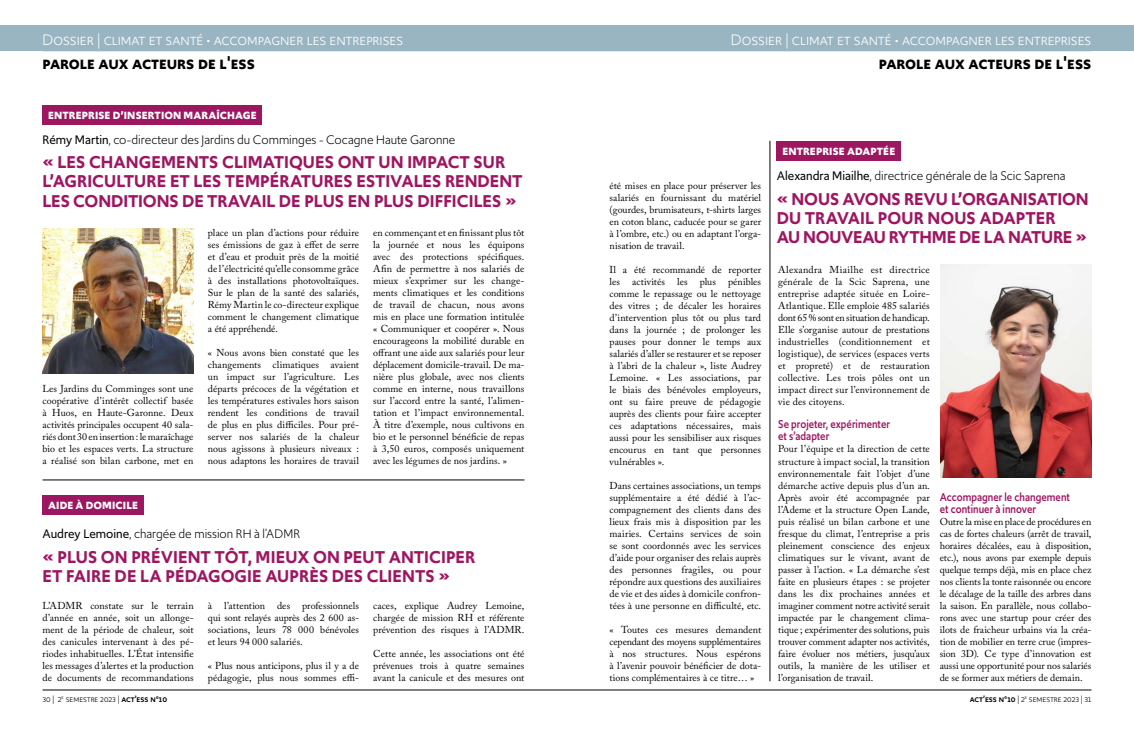
<style>
.page{position:relative;width:1134px;height:738px;background:#fff}
.page>*{position:absolute;margin:0;border:0;box-sizing:border-box;transform-origin:0 0}
.t1{font:600 18px/19px "Upgrade";color:#9e1560}
.t2{font:600 18px "Upgrade";color:#000}
.t3{font:16px "Upgrade";color:#fff}
.t4{font:13px "Upgrade";color:#000}
.t5{font:500 12px/12px "Upgrade";letter-spacing:.005em;color:#9e1560;scale:.9 1}
.t6{font:700 11px "Upgrade";letter-spacing:.01em;color:#fff}
.t7{font:10px/12px "Adobe Caslon Pro";letter-spacing:.005em;color:#000;text-align:justify}
.t8{font:9px "Upgrade";color:#000}
.s1{font-style:inherit}
.s2{font-weight:500}
</style>
<div class="page">
<hr style="left:43px;top:689px;width:1048px;height:1px;background:#000">
<hr style="left:43px;top:479px;width:481px;height:1px;background:#000">
<img style="left:43px;top:228px;width:151px;height:145px">
<img style="left:940px;top:264px;width:151px;height:213px">
<div style="left:0;top:26px;width:1134px;height:25px;background:#99b5c2"></div>
<hr style="left:770px;top:141px;width:1px;height:539px;background:#000">
<div style="left:43px;top:494px;width:101px;height:20px;background:#9c1660"></div>
<div style="left:43px;top:105px;width:219px;height:20px;background:#9c1660"></div>
<div style="left:777px;top:141px;width:124px;height:20px;background:#9c1660"></div>
<h2 class="t3" style="left:43px;top:29px;width:362px">Dossier | climat et santé • accompagner les entreprises</h2>
<h1 class="t2" style="left:43px;top:51px;width:214px">parole aux acteurs de l'ess</h1>
<p class="t6" style="left:48px;top:108px;width:210px">ENTREPRISE D’INSERTION MARAÎCHAGE</p>
<h3 class="t4" style="left:43px;top:131px;width:414px"><span class="s1">Rémy Martin</span>, co-directeur des Jardins du Comminges - Cocagne Haute Garonne</h3>
<h1 class="t1" style="left:43px;top:153px;width:481px">« LES CHANGEMENTS CLIMATIQUES ONT UN IMPACT SUR<br>L’AGRICULTURE ET LES TEMPÉRATURES ESTIVALES RENDENT<br>LES CONDITIONS DE TRAVAIL DE PLUS EN PLUS DIFFICILES »</h1>
<p class="t7" style="left:43px;top:382px;width:153px">Les Jardins du Comminges sont une coopérative d’intérêt collectif basée à Huos, en Haute-Garonne. Deux activités principales occupent 40 sala&shy;riés dont 30 en insertion : le maraîchage bio et les espaces verts. La structure a réalisé son bilan carbone, met en</p>
<p class="t6" style="left:48px;top:497px;width:91px">AIDE À DOMICILE</p>
<p class="t7" style="left:208px;top:226px;width:153px">place un plan d’actions pour réduire ses émissions de gaz à effet de serre et d’eau et produit près de la moitié de l’électricité qu’elle consomme grâce à des installations photovoltaïques.<br>Sur le plan de la santé des salariés, Rémy Martin le co-directeur explique comment le changement climatique a été appréhendé.</p>
<p class="t7" style="left:208px;top:346px;width:153px">« Nous avons bien constaté que les changements climatiques avaient un impact sur l’agriculture. Les départs précoces de la végétation et les températures estivales hors saison rendent les conditions de travail de plus en plus difficiles. Pour pré&shy;server nos salariés de la chaleur nous agissons à plusieurs niveaux : nous adaptons les horaires de travail</p>
<p class="t7" style="left:373px;top:226px;width:153px">en commençant et en finissant plus tôt la journée et nous les équipons avec des protections spécifiques.<br>Afin de permettre à nos salariés de mieux s’exprimer sur les change&shy;ments climatiques et les conditions de travail de chacun, nous avons mis en place une formation intitulée « Communiquer et coopérer ». Nous encourageons la mobilité durable en offrant une aide aux salariés pour leur déplacement domicile-travail. De ma&shy;nière plus globale, avec nos clients comme en interne, nous travaillons sur l’accord entre la santé, l’alimen&shy;tation et l’impact environnemental.<br>À titre d’exemple, nous cultivons en bio et le personnel bénéficie de repas à 3,50 euros, composés uniquement avec les légumes de nos jardins. »</p>
<h3 class="t4" style="left:43px;top:524px;width:259px"><span class="s1">Audrey Lemoine</span>, chargée de mission RH à l'ADMR</h3>
<h1 class="t1" style="left:43px;top:547px;width:434px">« PLUS ON PRÉVIENT TÔT, MIEUX ON PEUT ANTICIPER<br>ET FAIRE DE LA PÉDAGOGIE AUPRÈS DES CLIENTS »</h1>
<p class="t7" style="left:43px;top:599px;width:153px">L’ADMR constate sur le terrain d’année en année, soit un allonge&shy;ment de la période de chaleur, soit des canicules intervenant à des pé&shy;riodes inhabituelles. L’État intensifie les messages d’alertes et la production de documents de recommandations</p>
<p class="t7" style="left:208px;top:599px;width:153px">à l’attention des professionnels qui sont relayés auprès des 2 600 as&shy;sociations, leurs 78 000 bénévoles et leurs 94 000 salariés.</p>
<p class="t7" style="left:373px;top:599px;width:153px">caces, explique Audrey Lemoine, chargée de mission RH et référente prévention des risques à l’ADMR.</p>
<p class="t7" style="left:373px;top:647px;width:153px">Cette année, les associations ont été prévenues trois à quatre semaines avant la canicule et des mesures ont</p>
<p class="t7" style="left:208px;top:659px;width:153px">« Plus nous anticipons, plus il y a de pédagogie, plus nous sommes effi-</p>
<h2 class="t3" style="left:731px;top:29px;width:362px">Dossier | climat et santé • accompagner les entreprises</h2>
<h1 class="t2" style="left:879px;top:51px;width:214px">parole aux acteurs de l'ess</h1>
<p class="t7" style="left:609px;top:179px;width:153px">été mises en place pour préserver les salariés en fournissant du matériel (gourdes, brumisateurs, t-shirts larges en coton blanc, caducée pour se garer à l’ombre, etc.) ou en adaptant l’orga&shy;nisation de travail.</p>
<p class="t7" style="left:609px;top:263px;width:153px">Il a été recommandé de reporter les activités les plus pénibles comme le repassage ou le nettoyage des vitres ; de décaler les horaires d’intervention plus tôt ou plus tard dans la journée ; de prolonger les pauses pour donner le temps aux salariés d’aller se restaurer et se reposer à l’abri de la chaleur », liste Audrey Lemoine. « Les associations, par le biais des bénévoles employeurs, ont su faire preuve de pédagogie auprès des clients pour faire accepter ces adaptations nécessaires, mais aussi pour les sensibiliser aux risques encourus en tant que personnes vulnérables ».</p>
<p class="t7" style="left:609px;top:479px;width:153px">Dans certaines associations, un temps supplémentaire a été dédié à l’ac&shy;compagnement des clients dans des lieux frais mis à disposition par les mairies. Certains services de soin se sont coordonnés avec les services d’aide pour organiser des relais auprès des personnes fragiles, ou pour répondre aux questions des auxiliaires de vie et des aides à domicile confron&shy;tées à une personne en difficulté, etc.</p>
<p class="t7" style="left:609px;top:623px;width:153px">« Toutes ces mesures demandent cependant des moyens supplémentaires à nos structures. Nous espérons à l’avenir pouvoir bénéficier de dota&shy;tions complémentaires à ce titre… »</p>
<p class="t6" style="left:782px;top:144px;width:114px">ENTREPRISE ADAPTÉE</p>
<h3 class="t4" style="left:777px;top:167px;width:290px"><span class="s1">Alexandra Miailhe</span>, directrice générale de la Scic Saprena</h3>
<h1 class="t1" style="left:777px;top:189px;width:313px">« NOUS AVONS REVU L’ORGANISATION<br>DU TRAVAIL POUR NOUS ADAPTER<br>AU NOUVEAU RYTHME DE LA NATURE »</h1>
<p class="t7" style="left:778px;top:263px;width:153px">Alexandra Miailhe est directrice générale de la Scic Saprena, une entreprise adaptée située en Loire-Atlantique. Elle emploie 485 salariés dont 65 % sont en situation de handicap.<br>Elle s’organise autour de prestations industrielles (conditionnement et logistique), de services (espaces verts et propreté) et de restauration collective. Les trois pôles ont un impact direct sur l’environnement de vie des citoyens.</p>
<p class="t5" style="left:778px;top:418px;width:126px">Se projeter, expérimenter et s’adapter</p>
<p class="t7" style="left:778px;top:442px;width:153px">Pour l’équipe et la direction de cette structure à impact social, la transition environnementale fait l’objet d’une démarche active depuis plus d’un an.<br>Après avoir été accompagnée par l’Ademe et la structure Open Lande, puis réalisé un bilan carbone et une fresque du climat, l’entreprise a pris pleinement conscience des enjeux climatiques sur le vivant, avant de passer à l’action. « La démarche s’est faite en plusieurs étapes : se projeter dans les dix prochaines années et imaginer comment notre activité serait impactée par le changement clima&shy;tique ; expérimenter des solutions, puis trouver comment adapter nos activités, faire évoluer nos métiers, jusqu’aux outils, la manière de les utiliser et l’organisation de travail.</p>
<p class="t5" style="left:940px;top:490px;width:146px">Accompagner le changement et continuer à innover</p>
<p class="t7" style="left:940px;top:515px;width:153px">Outre la mise en place de procédures en cas de fortes chaleurs (arrêt de travail, horaires décalées, eau à disposition, etc.), nous avons par exemple depuis quelque temps déjà, mis en place chez nos clients la tonte raisonnée ou encore le décalage de la taille des arbres dans la saison. En parallèle, nous collabo&shy;rons avec une startup pour créer des ilots de fraicheur urbains via la créa&shy;tion de mobilier en terre crue (impres&shy;sion 3D). Ce type d’innovation est aussi une opportunité pour nos salariés de se former aux métiers de demain.</p>
<p class="t8" style="left:43px;top:692px;width:126px">30 | 2<sup>e</sup> semestre 2023 | <span class="s2">act’ess n°10</span></p>
<p class="t8" style="left:970px;top:692px;width:123px"><span class="s2">act’ess n°10</span> | 2<sup>e</sup> semestre 2023 | 31</p>
</div>
